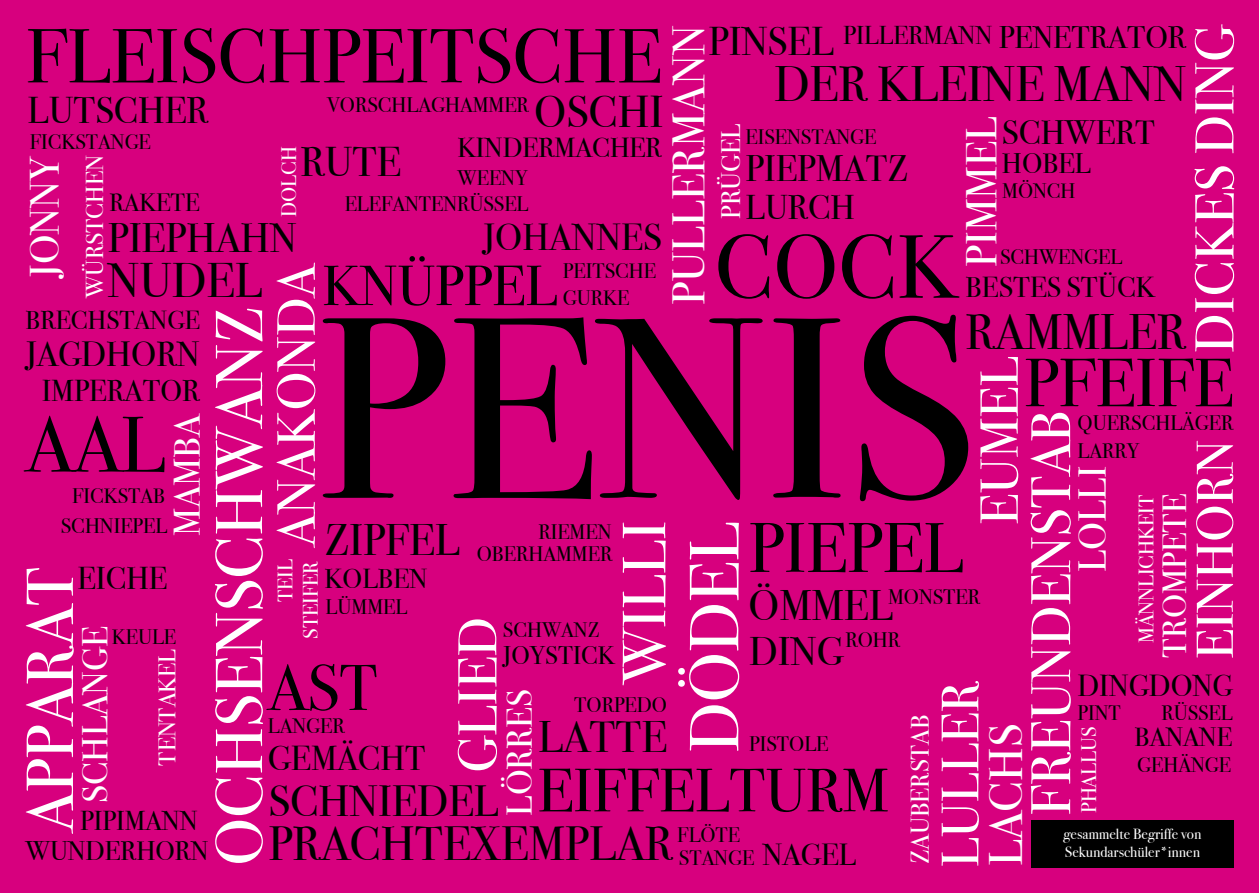
<style>
.page{position:relative;width:1259px;height:893px;background:#d7007e}
.page>*{position:absolute;margin:0;border:0;box-sizing:border-box;transform-origin:0 0}
.t1{font:258px "Bodoni Svty Two OSITCTT";color:#000}
.t2{font:90px "Bodoni Svty Two OSITCTT";color:#000}
.t3{font:78.9px "Bodoni Svty Two OSITCTT";color:#000}
.t4{font:76.5px "Bodoni Svty Two OSITCTT";color:#000}
.t5{font:70.5px "Bodoni Svty Two OSITCTT";color:#000}
.t6{font:69.9px "Bodoni Svty Two OSITCTT";color:#fff}
.t7{font:68.1px "Bodoni Svty Two OSITCTT";color:#000}
.t8{font:66.6px "Bodoni Svty Two OSITCTT";color:#fff}
.t9{font:66.3px "Bodoni Svty Two OSITCTT";color:#fff}
.t10{font:65.1px "Bodoni Svty Two OSITCTT";color:#000}
.t11{font:61.2px "Bodoni Svty Two OSITCTT";color:#000}
.t12{font:61.2px "Bodoni Svty Two OSITCTT";color:#fff}
.t13{font:56.7px "Bodoni Svty Two OSITCTT";color:#000}
.t14{font:55.8px "Bodoni Svty Two OSITCTT";color:#fff}
.t15{font:54.9px "Bodoni Svty Two OSITCTT";color:#fff}
.t16{font:54.6px "Bodoni Svty Two OSITCTT";color:#fff}
.t17{font:54px "Bodoni Svty Two OSITCTT";letter-spacing:-.005em;color:#fff}
.t18{font:53.4px "Bodoni Svty Two OSITCTT";color:#fff}
.t19{font:52.8px "Bodoni Svty Two OSITCTT";color:#fff}
.t20{font:51.9px "Bodoni Svty Two OSITCTT";color:#fff}
.t21{font:49.8px "Bodoni Svty Two OSITCTT";color:#000}
.t22{font:48.6px "Bodoni Svty Two OSITCTT";color:#000}
.t23{font:48px "Bodoni Svty Two OSITCTT";color:#000}
.t24{font:47.1px "Bodoni Svty Two OSITCTT";color:#fff}
.t25{font:45.6px "Bodoni Svty Two OSITCTT";color:#fff}
.t26{font:44.7px "Bodoni Svty Two OSITCTT";color:#000}
.t27{font:44.1px "Bodoni Svty Two OSITCTT";color:#000}
.t28{font:43.5px "Bodoni Svty Two OSITCTT";color:#000}
.t29{font:43.2px "Bodoni Svty Two OSITCTT";color:#fff}
.t30{font:42.6px "Bodoni Svty Two OSITCTT";color:#000}
.t31{font:41.4px "Bodoni Svty Two OSITCTT";color:#000}
.t32{font:41.1px "Bodoni Svty Two OSITCTT";color:#000}
.t33{font:41.1px "Bodoni Svty Two OSITCTT";color:#fff}
.t34{font:40.2px "Bodoni Svty Two OSITCTT";color:#000}
.t35{font:39.9px "Bodoni Svty Two OSITCTT";color:#000}
.t36{font:38.7px "Bodoni Svty Two OSITCTT";color:#fff}
.t37{font:37.5px "Bodoni Svty Two OSITCTT";color:#000}
.t38{font:37.2px "Bodoni Svty Two OSITCTT";color:#000}
.t39{font:36.9px "Bodoni Svty Two OSITCTT";color:#000}
.t40{font:36.9px "Bodoni Svty Two OSITCTT";color:#fff}
.t41{font:36px "Bodoni Svty Two OSITCTT";color:#fff}
.t42{font:35.7px "Bodoni Svty Two OSITCTT";color:#fff}
.t43{font:34.8px "Bodoni Svty Two OSITCTT";color:#000}
.t44{font:34.5px "Bodoni Svty Two OSITCTT";color:#000}
.t45{font:34.2px "Bodoni Svty Two OSITCTT";color:#000}
.t46{font:33.9px "Bodoni Svty Two OSITCTT";color:#000}
.t47{font:33.6px "Bodoni Svty Two OSITCTT";color:#fff}
.t48{font:31.5px "Bodoni Svty Two OSITCTT";color:#000}
.t49{font:31.2px "Bodoni Svty Two OSITCTT";color:#000}
.t50{font:30.3px "Bodoni Svty Two OSITCTT";color:#000}
.t51{font:28.8px "Bodoni Svty Two OSITCTT";color:#000}
.t52{font:28.2px "Bodoni Svty Two OSITCTT";color:#000}
.t53{font:27.6px "Bodoni Svty Two OSITCTT";color:#000}
.t54{font:27.3px "Bodoni Svty Two OSITCTT";color:#000}
.t55{font:27px "Bodoni Svty Two OSITCTT";color:#000}
.t56{font:26.7px "Bodoni Svty Two OSITCTT";color:#000}
.t57{font:26.7px "Bodoni Svty Two OSITCTT";color:#fff}
.t58{font:26.1px "Bodoni Svty Two OSITCTT";color:#000}
.t59{font:25.8px "Bodoni Svty Two OSITCTT";color:#000}
.t60{font:25.8px "Bodoni Svty Two OSITCTT";color:#fff}
.t61{font:25.5px "Bodoni Svty Two OSITCTT";color:#000}
.t62{font:24.9px "Bodoni Svty Two OSITCTT";color:#000}
.t63{font:24.3px "Bodoni Svty Two OSITCTT";color:#fff}
.t64{font:24px "Bodoni Svty Two OSITCTT";color:#fff}
.t65{font:21px/21.9px "Bodoni Svty Two OSITCTT";color:#000;text-align:right}
.t66{font:21px "Bodoni Svty Two OSITCTT";color:#fff}
.t67{font:15px/18px "Bodoni Svty Two OSITCTT";color:#fff}
.s1{font-size:30.3px}
</style>
<div class="page">
<div style="left:1031px;top:820px;width:202px;height:47px;background:#000"></div>
<h3 class="t15" style="left:1182px;top:353px;width:330px;rotate:-90deg">DICKES DING</h3>
<p class="t59" style="left:843px;top:20px;width:151px">PILLERMANN</p>
<h3 class="t49" style="left:998px;top:19px;width:189px">PENETRATOR</h3>
<h3 class="t25" style="left:662px;top:305px;width:281px;rotate:-90deg">PULLERMANN</h3>
<h3 class="t34" style="left:708px;top:17px;width:127px">PINSEL</h3>
<h3 class="t4" style="left:26px;top:11px;width:637px">FLEISCHPEITSCHE</h3>
<h3 class="t38" style="left:28px;top:88px;width:182px">LUTSCHER</h3>
<p class="t65" style="left:30px;top:131px;width:123px">FICKSTANGE</p>
<h3 class="t21" style="left:774px;top:55px;width:414px">DER KLEINE MANN</h3>
<h3 class="t26" style="left:534px;top:85px;width:131px">OSCHI</h3>
<p class="t65" style="left:327px;top:94px;width:204px">VORSCHLAGHAMMER</p>
<h3 class="t29" style="left:956px;top:267px;width:151px;rotate:-90deg">PIMMEL</h3>
<h3 class="t46" style="left:1002px;top:113px;width:155px">SCHWERT</h3>
<h3 class="t52" style="left:1002px;top:147px;width:90px">HOBEL</h3>
<p class="t57" style="left:715px;top:219px;width:97px;rotate:-90deg">PRÜGEL</p>
<p class="t65" style="left:745px;top:126px;width:132px">EISENSTANGE</p>
<h3 class="t53" style="left:458px;top:131px;width:206px">KINDERMACHER</h3>
<p class="t66" style="left:276px;top:217px;width:72px;rotate:-90deg">DOLCH</p>
<h3 class="t31" style="left:300px;top:138px;width:102px">RUTE</h3>
<p class="t63" style="left:80px;top:298px;width:145px;rotate:-90deg">WÜRSTCHEN</p>
<h3 class="t39" style="left:745px;top:147px;width:164px">PIEPMATZ</h3>
<h3 class="t33" style="left:20px;top:278px;width:124px;rotate:-90deg">JONNY</h3>
<p class="t65" style="left:458px;top:167px;width:72px">WEENY</p>
<p class="t65" style="left:1002px;top:180px;width:75px">MÖNCH</p>
<p class="t62" style="left:109px;top:188px;width:92px">RAKETE</p>
<p class="t65" style="left:345px;top:193px;width:185px">ELEFANTENRÜSSEL</p>
<h3 class="t45" style="left:745px;top:187px;width:111px">LURCH</h3>
<h3 class="t32" style="left:108px;top:214px;width:190px">PIEPHAHN</h3>
<h3 class="t37" style="left:483px;top:215px;width:180px">JOHANNES</h3>
<h2 class="t2" style="left:714px;top:213px;width:244px">COCK</h2>
<p class="t65" style="left:1000px;top:246px;width:124px">SCHWENGEL</p>
<h3 class="t13" style="left:322px;top:252px;width:236px">KNÜPPEL</h3>
<h3 class="t17" style="left:264px;top:547px;width:287px;rotate:-90deg">ANAKONDA</h3>
<h3 class="t22" style="left:108px;top:252px;width:156px">NUDEL</h3>
<h3 class="t9" style="left:200px;top:866px;width:561px;rotate:-90deg">OCHSENSCHWANZ</h3>
<p class="t65" style="left:563px;top:260px;width:95px">PEITSCHE</p>
<h3 class="t51" style="left:965px;top:270px;width:191px">BESTES STÜCK</h3>
<p class="t65" style="left:563px;top:287px;width:68px">GURKE</p>
<p class="t58" style="left:26px;top:305px;width:176px">BRECHSTANGE</p>
<h3 class="t21" style="left:965px;top:302px;width:222px">RAMMLER</h3>
<h3 class="t18" style="left:967px;top:525px;width:170px;rotate:-90deg">EUMEL</h3>
<h1 class="t1" style="left:317px;top:256px;width:660px">PENIS</h1>
<h3 class="t43" style="left:26px;top:333px;width:176px">JAGDHORN</h3>
<h3 class="t7" style="left:1024px;top:342px;width:211px">PFEIFE</h3>
<h3 class="t50" style="left:42px;top:373px;width:160px">IMPERATOR</h3>
<h3 class="t40" style="left:165px;top:536px;width:126px;rotate:-90deg">MAMBA</h3>
<p class="t65" style="left:1077px;top:412px;width:157px">QUERSCHLÄGER</p>
<h3 class="t14" style="left:1018px;top:815px;width:407px;rotate:-90deg">FREUNDENSTAB</h3>
<h3 class="t3" style="left:26px;top:398px;width:141px">AAL</h3>
<h3 class="t20" style="left:1184px;top:659px;width:221px;rotate:-90deg">EINHORN</h3>
<p class="t65" style="left:1077px;top:440px;width:63px">LARRY</p>
<h3 class="t36" style="left:1069px;top:572px;width:107px;rotate:-90deg">LOLLI</h3>
<p class="t65" style="left:61px;top:481px;width:108px;line-height:29.7px;text-align:center">FICKSTAB<br>SCHNIEPEL</p>
<h3 class="t47" style="left:1154px;top:658px;width:166px;rotate:-90deg">TROMPETE</h3>
<p class="t66" style="left:1133px;top:643px;width:150px;rotate:-90deg">MÄNNLICHKEIT</p>
<h3 class="t12" style="left:608px;top:684px;width:165px;rotate:-90deg">WILLI</h3>
<h3 class="t6" style="left:673px;top:752px;width:232px;rotate:-90deg">DÖDEL</h3>
<h3 class="t5" style="left:748px;top:506px;width:216px">PIEPEL</h3>
<h3 class="t27" style="left:324px;top:513px;width:137px">ZIPFEL</h3>
<p class="t65" style="left:477px;top:521px;width:137px">RIEMEN<br>OBERHAMMER</p>
<p class="t66" style="left:273px;top:602px;width:44px;rotate:-90deg">TEIL</p>
<p class="t66" style="left:298px;top:639px;width:79px;rotate:-90deg">STEIFER</p>
<h3 class="t48" style="left:77px;top:560px;width:91px">EICHE</h3>
<h3 class="t8" style="left:11px;top:832px;width:267px;rotate:-90deg">APPARAT</h3>
<h3 class="t54" style="left:324px;top:562px;width:105px">KOLBEN</h3>
<h3 class="t30" style="left:748px;top:580px;width:146px">ÖMMEL</h3>
<p class="t65" style="left:845px;top:576px;width:136px;line-height:42.6px;text-align:left;text-indent:43px">MONSTER<br>ROHR</p>
<p class="t65" style="left:326px;top:596px;width:83px">LÜMMEL</p>
<h3 class="t16" style="left:445px;top:773px;width:157px;rotate:-90deg">GLIED</h3>
<p class="t65" style="left:503px;top:619px;width:98px">SCHWANZ</p>
<p class="t61" style="left:503px;top:640px;width:113px">JOYSTICK</p>
<h3 class="t41" style="left:74px;top:803px;width:179px;rotate:-90deg">SCHLANGE</h3>
<p class="t65" style="left:112px;top:626px;width:66px">KEULE</p>
<h3 class="t35" style="left:749px;top:627px;width:95px">DING</h3>
<p class="t64" style="left:153px;top:766px;width:118px;rotate:-90deg">TENTAKEL</p>
<h3 class="t10" style="left:268px;top:649px;width:111px">AST</h3>
<h3 class="t50" style="left:1077px;top:668px;width:157px">DINGDONG</h3>
<h3 class="t19" style="left:929px;top:867px;width:188px;rotate:-90deg">LULLER</h3>
<h3 class="t42" style="left:498px;top:815px;width:128px;rotate:-90deg">LÖRRES</h3>
<p class="t65" style="left:574px;top:694px;width:94px">TORPEDO</p>
<p class="t65" style="left:1161px;top:702px;width:73px">RÜSSEL</p>
<p class="t56" style="left:1134px;top:721px;width:99px">BANANE</p>
<p class="t65" style="left:1077px;top:702px;width:45px">PINT</p>
<p class="t60" style="left:904px;top:864px;width:151px;rotate:-90deg">ZAUBERSTAB</p>
<p class="t65" style="left:268px;top:715px;width:78px">LANGER</p>
<h3 class="t27" style="left:538px;top:711px;width:130px">LATTE</h3>
<h3 class="t24" style="left:978px;top:866px;width:144px;rotate:-90deg">LACHS</h3>
<p class="t66" style="left:1076px;top:813px;width:88px;rotate:-90deg">PHALLUS</p>
<p class="t65" style="left:749px;top:733px;width:81px">PISTOLE</p>
<h3 class="t44" style="left:268px;top:738px;width:159px">GEMÄCHT</h3>
<p class="t65" style="left:1137px;top:754px;width:95px">GEHÄNGE</p>
<h3 class="t11" style="left:537px;top:754px;width:352px">EIFFELTURM</h3>
<p class="t65" style="left:679px;top:847px;width:178px">STANGE <span class="s1">NAGEL</span></p>
<h3 class="t28" style="left:268px;top:775px;width:231px">SCHNIEDEL</h3>
<h3 class="t54" style="left:80px;top:805px;width:119px">PIPIMANN</h3>
<p class="t65" style="left:677px;top:824px;width:64px">FLÖTE</p>
<h3 class="t23" style="left:268px;top:815px;width:406px">PRACHTEXEMPLAR</h3>
<p class="t67" style="left:1063px;top:824px;width:139px">gesammelte Begriffe von<br>Sekundarschüler*innen</p>
<p class="t55" style="left:26px;top:834px;width:184px">WUNDERHORN</p>
</div>
